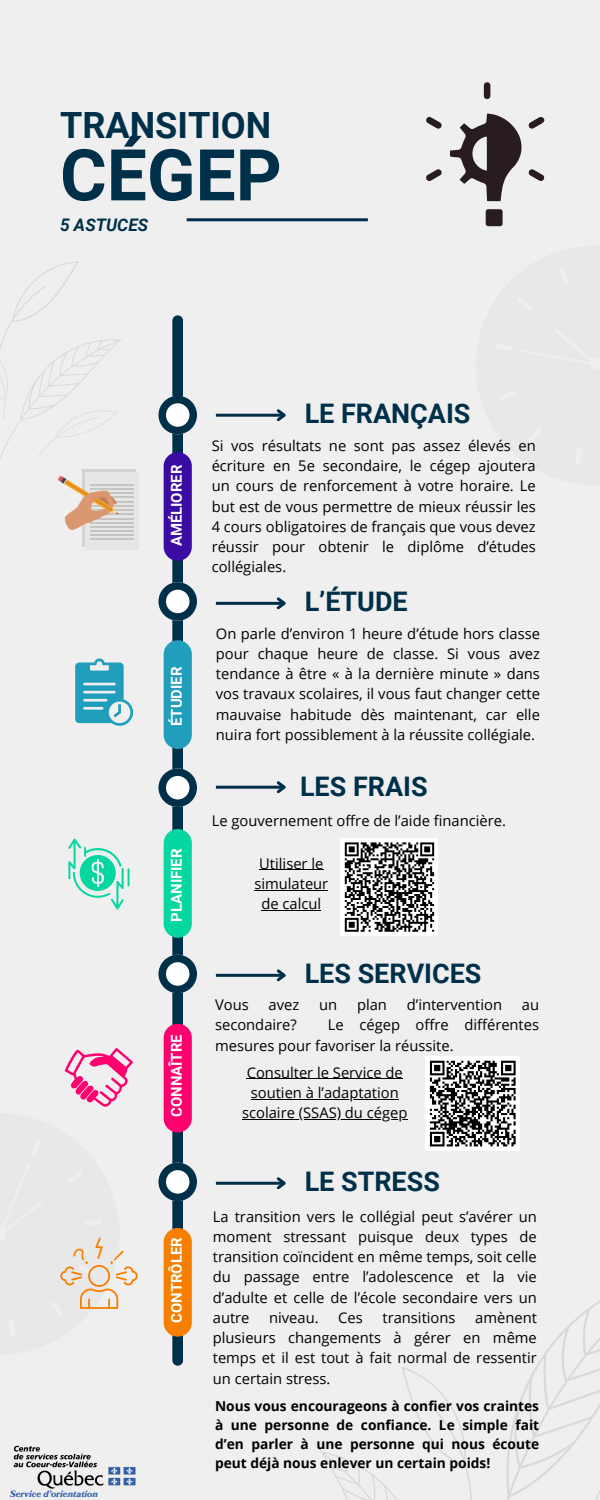
<style>
.page{position:relative;width:600px;height:1500px;background:#efefef}
.page>*{position:absolute;margin:0;border:0;box-sizing:border-box;transform-origin:0 0}
.t1{font:700 71.4px "Roboto";color:#003049}
.t2{font:700 36.2px "Roboto";color:#003049}
.t3{font:700 27px "Roboto";color:#003049}
.t4{font:italic 700 17.3px "Roboto";color:#003049}
.t5{font:700 14.9px "Roboto";color:#fff}
.t6{font:14.7px/20.2px "Open Sans";color:#000;text-align:justify}
.t7{font:700 13.7px/18.8px "Open Sans";color:#000;text-align:justify}
.t8{font:italic 700 9px "Bookmania";color:#325da8}
</style>
<div class="page">
<svg style="left:158px;top:315px;width:39px;height:1051px"></svg>
<hr style="left:216px;top:414px;width:68px;height:3px;background:#003049">
<svg style="left:274px;top:409px;width:12px;height:13px"></svg>
<hr style="left:216px;top:602px;width:68px;height:3px;background:#003049">
<svg style="left:274px;top:597px;width:12px;height:13px"></svg>
<hr style="left:216px;top:786px;width:68px;height:3px;background:#003049">
<svg style="left:274px;top:781px;width:12px;height:13px"></svg>
<hr style="left:216px;top:974px;width:68px;height:3px;background:#003049">
<svg style="left:274px;top:969px;width:12px;height:13px"></svg>
<hr style="left:216px;top:1182px;width:68px;height:3px;background:#003049">
<svg style="left:274px;top:1177px;width:12px;height:13px"></svg>
<svg style="left:426px;top:82px;width:118px;height:144px"></svg>
<svg style="left:75px;top:658px;width:58px;height:68px"></svg>
<svg style="left:68px;top:839px;width:62px;height:71px"></svg>
<div style="left:164px;top:452px;width:28px;height:109px;background:#3a0ca3;border-radius:14px"></div>
<div style="left:164px;top:640px;width:28px;height:109px;background:#219ebc;border-radius:14px"></div>
<div style="left:164px;top:829px;width:28px;height:109px;background:#06d6a0;border-radius:14px"></div>
<div style="left:164px;top:1024px;width:28px;height:108px;background:#ff006e;border-radius:14px"></div>
<div style="left:164px;top:1228px;width:28px;height:109px;background:#f77f00;border-radius:14px"></div>
<div style="left:476px;top:246px;width:124px;height:239px;background:#e8e8e8"></div>
<hr style="left:187px;top:218px;width:181px;height:3px;background:#003049">
<svg style="left:506px;top:1300px;width:94px;height:200px"></svg>
<svg style="left:320px;top:1367px;width:152px;height:133px"></svg>
<svg style="left:60px;top:1048px;width:78px;height:261px"></svg>
<div style="left:82px;top:469px;width:53px;height:78px;background:#d3d2d2"></div>
<div style="left:85px;top:472px;width:54px;height:78px;background:#e7e6e6"></div>
<hr style="left:90px;top:484px;width:44px;height:2px;background:#c7c5c2">
<hr style="left:90px;top:488px;width:44px;height:2px;background:#c7c5c2">
<hr style="left:90px;top:493px;width:44px;height:1px;background:#c7c5c2">
<hr style="left:90px;top:497px;width:44px;height:1px;background:#c7c5c2">
<hr style="left:90px;top:501px;width:44px;height:1px;background:#c7c5c2">
<hr style="left:90px;top:505px;width:44px;height:1px;background:#c7c5c2">
<hr style="left:90px;top:509px;width:44px;height:2px;background:#c7c5c2">
<hr style="left:90px;top:513px;width:44px;height:2px;background:#c7c5c2">
<hr style="left:90px;top:518px;width:44px;height:1px;background:#c7c5c2">
<hr style="left:90px;top:522px;width:44px;height:1px;background:#c7c5c2">
<hr style="left:90px;top:526px;width:44px;height:2px;background:#c7c5c2">
<hr style="left:90px;top:530px;width:44px;height:2px;background:#c7c5c2">
<hr style="left:90px;top:535px;width:44px;height:1px;background:#c7c5c2">
<hr style="left:90px;top:539px;width:44px;height:1px;background:#c7c5c2">
<svg style="left:0;top:261px;width:122px;height:269px"></svg>
<hr style="left:259px;top:870px;width:64px;height:1px;background:#000">
<hr style="left:254px;top:890px;width:74px;height:1px;background:#000">
<hr style="left:261px;top:910px;width:60px;height:1px;background:#000">
<div style="left:341px;top:838px;width:97px;height:98px;background:#fff"></div>
<svg style="left:344px;top:842px;width:91px;height:90px"></svg>
<hr style="left:247px;top:1078px;width:156px;height:1px;background:#000">
<hr style="left:251px;top:1099px;width:148px;height:1px;background:#000">
<hr style="left:242px;top:1119px;width:165px;height:1px;background:#000">
<div style="left:426px;top:1057px;width:94px;height:94px;background:#fff"></div>
<svg style="left:429px;top:1060px;width:87px;height:87px"></svg>
<img style="left:13px;top:1445px;width:123px;height:44px">
<p class="t2" style="left:60px;top:104px;width:213px">TRANSITION</p>
<p class="t1" style="left:60px;top:134px;width:223px">CÉGEP</p>
<h2 class="t4" style="left:60px;top:215px;width:90px">5 ASTUCES</h2>
<p class="t8" style="left:10px;top:1488px;width:90px">Service d’orientation</p>
<h5 class="t5" style="left:168px;top:546px;width:83px;rotate:-90deg">AMÉLIORER</h5>
<p class="t5" style="left:168px;top:726px;width:61px;rotate:-90deg">ÉTUDIER</p>
<h3 class="t5" style="left:168px;top:922px;width:75px;rotate:-90deg">PLANIFIER</h3>
<p class="t5" style="left:168px;top:1117px;width:84px;rotate:-90deg">CONNAÎTRE</p>
<h5 class="t5" style="left:168px;top:1323px;width:87px;rotate:-90deg">CONTRÔLER</h5>
<h1 class="t3" style="left:305px;top:398px;width:167px">LE FRANÇAIS</h1>
<p class="t6" style="left:212px;top:435px;width:326px">Si vos résultats ne sont pas assez élevés en écriture en 5e secondaire, le cégep ajoutera un cours de renforcement à votre horaire. Le but est de vous permettre de mieux réussir les 4 cours obligatoires de français que vous devez réussir pour obtenir le diplôme d’études collégiales.</p>
<h4 class="t3" style="left:305px;top:586px;width:105px">L’ÉTUDE</h4>
<h5 class="t6" style="left:216px;top:623px;width:326px">On parle d’environ 1 heure d’étude hors classe pour chaque heure de classe. Si vous avez tendance à être « à la dernière minute » dans vos travaux scolaires, il vous faut changer cette mauvaise habitude dès maintenant, car elle nuira fort possiblement à la réussite collégiale.</h5>
<p class="t3" style="left:300px;top:771px;width:129px">LES FRAIS</p>
<p class="t6" style="left:212px;top:810px;width:296px">Le gouvernement offre de l’aide financière.</p>
<p class="t6" style="left:254px;top:853px;width:75px;text-align:center">Utiliser le simulateur de calcul</p>
<p class="t3" style="left:305px;top:958px;width:178px">LES SERVICES</p>
<h3 class="t6" style="left:215px;top:994px;width:35px">Vous</h3>
<h3 class="t6" style="left:269px;top:994px;width:32px">avez</h3>
<h3 class="t6" style="left:319px;top:994px;width:20px">un</h3>
<h3 class="t6" style="left:357px;top:994px;width:31px">plan</h3>
<h3 class="t6" style="left:407px;top:994px;width:97px">d’intervention</h3>
<h3 class="t6" style="left:522px;top:994px;width:19px">au</h3>
<h3 class="t6" style="left:215px;top:1015px;width:83px">secondaire?</h3>
<h3 class="t6" style="left:215px;top:1015px;width:326px;text-indent:113px">Le cégep offre différentes mesures pour favoriser la réussite.</h3>
<p class="t6" style="left:247px;top:1062px;width:158px">Consulter le Service de</p>
<h3 class="t6" style="left:251px;top:1082px;width:149px">soutien à l’adaptation</h3>
<p class="t6" style="left:242px;top:1102px;width:167px">scolaire (SSAS) du cégep</p>
<h3 class="t3" style="left:305px;top:1166px;width:137px">LE STRESS</h3>
<p class="t6" style="left:213px;top:1206px;width:326px">La transition vers le collégial peut s’avérer un moment stressant puisque deux types de transition coïncident en même temps, soit celle du passage entre l’adolescence et la vie d’adulte et celle de l’école secondaire vers un autre</p>
<p class="t6" style="left:213px;top:1307px;width:326px;text-indent:262px">amènent plusieurs changements à gérer en même temps et il est tout à fait normal de ressentir un certain stress.</p>
<p class="t6" style="left:269px;top:1307px;width:51px">niveau.</p>
<p class="t6" style="left:338px;top:1307px;width:26px">Ces</p>
<p class="t6" style="left:383px;top:1307px;width:75px">transitions</p>
<h5 class="t7" style="left:215px;top:1397px;width:326px">Nous vous encourageons à confier vos craintes à une personne de confiance. Le simple fait d’en parler à une personne qui nous écoute peut déjà nous enlever un certain poids!</h5>
</div>
